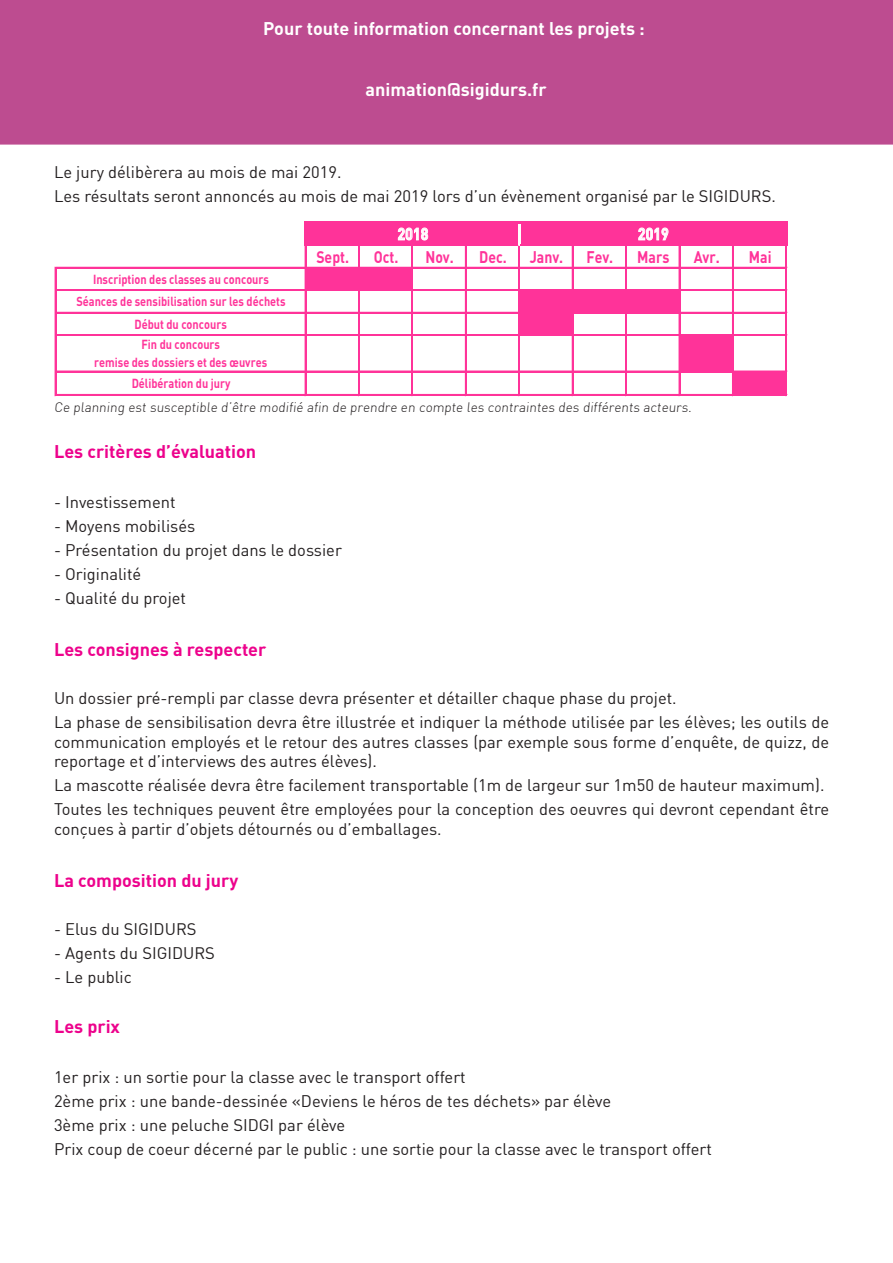
<style>
.page{position:relative;width:893px;height:1263px;background:#fff}
.page>*{position:absolute;margin:0;border:0;box-sizing:border-box;transform-origin:0 0}
.t1{font:700 18px "DIN";color:#ed028c}
.t2{font:700 18px "DIN";color:#fff}
.t3{font:16.5px/19.8px "DIN";color:#231f20;text-align:justify}
.t4{font:700 16.5px "DIN";color:#f39;scale:.85 1}
.t5{font:700 16.5px "DIN";letter-spacing:.01em;color:#fff;scale:.85 1}
.t6{font:300 13.5px "DIN";color:#231f20}
.t7{font:700 12.9px/22.5px "DIN";color:#f39;text-align:center;scale:.85 1}
</style>
<div class="page">
<div style="left:0;top:0;width:893px;height:145px;background:#bd4c90"></div>
<div style="left:306px;top:224px;width:480px;height:22px;background:#f39"></div>
<div style="left:306px;top:268px;width:107px;height:23px;background:#f39"></div>
<div style="left:519px;top:290px;width:161px;height:23px;background:#f39"></div>
<div style="left:519px;top:313px;width:54px;height:23px;background:#f39"></div>
<div style="left:679px;top:335px;width:54px;height:37px;background:#f39"></div>
<div style="left:733px;top:372px;width:53px;height:19px;background:#f39"></div>
<hr style="left:733px;top:391px;width:53px;height:4px;background:#f39">
<svg style="left:398px;top:227px;width:30px;height:13px"></svg>
<svg style="left:638px;top:227px;width:30px;height:13px"></svg>
<hr style="left:304px;top:221px;width:3px;height:25px;background:#f39">
<hr style="left:518px;top:224px;width:2px;height:22px;background:#fff">
<hr style="left:785px;top:224px;width:2px;height:22px;background:#f39">
<hr style="left:786px;top:246px;width:1px;height:150px;background:#f39">
<hr style="left:305px;top:246px;width:1px;height:150px;background:#f39">
<hr style="left:518px;top:246px;width:1px;height:150px;background:#f39">
<hr style="left:519px;top:246px;width:1px;height:150px;background:#f39">
<hr style="left:358px;top:246px;width:2px;height:150px;background:#f39">
<hr style="left:412px;top:246px;width:1px;height:150px;background:#f39">
<hr style="left:465px;top:246px;width:1px;height:150px;background:#f39">
<hr style="left:572px;top:246px;width:1px;height:150px;background:#f39">
<hr style="left:625px;top:246px;width:2px;height:150px;background:#f39">
<hr style="left:679px;top:246px;width:1px;height:150px;background:#f39">
<hr style="left:732px;top:246px;width:1px;height:150px;background:#f39">
<hr style="left:55px;top:267px;width:1px;height:129px;background:#f39">
<hr style="left:307px;top:221px;width:480px;height:3px;background:#f39">
<hr style="left:56px;top:267px;width:731px;height:2px;background:#f39">
<hr style="left:56px;top:290px;width:731px;height:1px;background:#f39">
<hr style="left:56px;top:312px;width:731px;height:2px;background:#f39">
<hr style="left:56px;top:335px;width:731px;height:1px;background:#f39">
<hr style="left:56px;top:371px;width:731px;height:1px;background:#f39">
<hr style="left:56px;top:394px;width:731px;height:2px;background:#f39">
<p class="t2" style="left:263px;top:17px;width:383px">Pour toute information concernant les projets :</p>
<p class="t2" style="left:366px;top:77px;width:183px">animation@sigidurs.fr</p>
<p class="t3" style="left:54px;top:162px;width:289px">Le jury délibèrera au mois de mai 2019.</p>
<p class="t3" style="left:54px;top:186px;width:723px">Les résultats seront annoncés au mois de mai 2019 lors d’un évènement organisé par le SIGIDURS.</p>
<p class="t5" style="left:398px;top:223px;width:38px">2018</p>
<p class="t5" style="left:638px;top:223px;width:38px">2019</p>
<p class="t7" style="left:93px;top:267px;width:209px">Inscription des classes au concours</p>
<p class="t7" style="left:76px;top:290px;width:247px">Séances de sensibilisation sur les déchets<br>Début du concours</p>
<p class="t7" style="left:94px;top:335px;width:205px;line-height:18px">Fin du concours<br>remise des dossiers et des œuvres</p>
<p class="t7" style="left:132px;top:371px;width:118px">Délibération du jury</p>
<p class="t4" style="left:316px;top:246px;width:40px">Sept.</p>
<p class="t4" style="left:374px;top:246px;width:31px">Oct.</p>
<p class="t4" style="left:425px;top:246px;width:35px">Nov.</p>
<p class="t4" style="left:479px;top:246px;width:34px">Dec.</p>
<p class="t4" style="left:530px;top:246px;width:41px">Janv.</p>
<p class="t4" style="left:586px;top:246px;width:33px">Fev.</p>
<p class="t4" style="left:637px;top:246px;width:39px">Mars</p>
<p class="t4" style="left:694px;top:246px;width:32px">Avr.</p>
<p class="t4" style="left:749px;top:246px;width:28px">Mai</p>
<p class="t6" style="left:54px;top:401px;width:641px">Ce planning est susceptible d’être modifié afin de prendre en compte les contraintes des différents acteurs.</p>
<p class="t1" style="left:54px;top:439px;width:204px">Les critères d’évaluation</p>
<p class="t3" style="left:54px;top:491px;width:123px">- Investissement</p>
<p class="t3" style="left:54px;top:515px;width:143px">- Moyens mobilisés</p>
<p class="t3" style="left:54px;top:539px;width:289px">- Présentation du projet dans le dossier</p>
<p class="t3" style="left:54px;top:564px;width:89px">- Originalité</p>
<p class="t3" style="left:54px;top:588px;width:134px">- Qualité du projet</p>
<p class="t1" style="left:54px;top:637px;width:214px">Les consignes à respecter</p>
<p class="t3" style="left:54px;top:687px;width:624px">Un dossier pré-rempli par classe devra présenter et détailler chaque phase du projet.</p>
<p class="t3" style="left:54px;top:711px;width:777px">La phase de sensibilisation devra être illustrée et indiquer la méthode utilisée par les élèves; les outils de communication employés et le retour des autres classes (par exemple sous forme d’enquête, de quizz, de reportage et d’interviews des autres élèves).</p>
<p class="t3" style="left:54px;top:775px;width:772px">La mascotte réalisée devra être facilement transportable (1m de largeur sur 1m50 de hauteur maximum).</p>
<p class="t3" style="left:54px;top:799px;width:777px">Toutes les techniques peuvent être employées pour la conception des oeuvres qui devront cependant être conçues à partir d’objets détournés ou d’emballages.</p>
<p class="t1" style="left:54px;top:869px;width:186px">La composition du jury</p>
<p class="t3" style="left:54px;top:919px;width:144px">- Elus du SIGIDURS</p>
<p class="t3" style="left:54px;top:943px;width:162px">- Agents du SIGIDURS</p>
<p class="t3" style="left:54px;top:967px;width:79px">- Le public</p>
<p class="t1" style="left:54px;top:1015px;width:68px">Les prix</p>
<p class="t3" style="left:54px;top:1067px;width:413px">1er prix : un sortie pour la classe avec le transport offert</p>
<p class="t3" style="left:54px;top:1091px;width:559px">2ème prix : une bande-dessinée «Deviens le héros de tes déchets» par élève</p>
<p class="t3" style="left:54px;top:1115px;width:293px">3ème prix : une peluche SIDGI par élève</p>
<p class="t3" style="left:54px;top:1139px;width:659px">Prix coup de coeur décerné par le public : une sortie pour la classe avec le transport offert</p>
</div>
